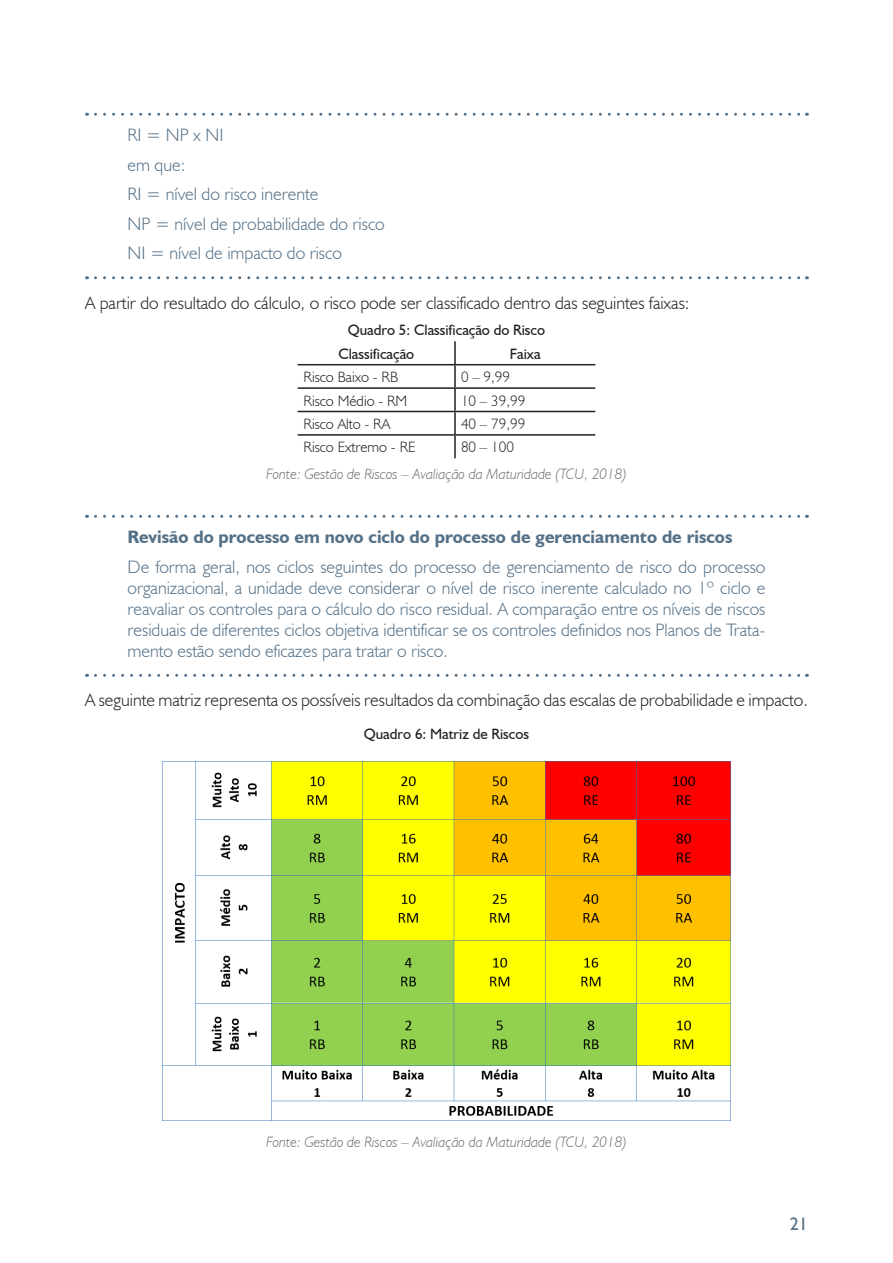
<style>
.page{position:relative;width:893px;height:1263px;background:#fff}
.page>*{position:absolute;margin:0;border:0;box-sizing:border-box;transform-origin:0 0}
.t1{font:300 18px/29.5px "Humanist 521 BT";color:#547087}
.t2{font:300 18px "Humanist 521 BT";color:#231f20}
.t3{font:700 18px "Humanist 521 BT";color:#547087}
.t4{font:18px "Humanist 521 BT";color:#547087}
.t5{font:italic 300 15px "Humanist 521 BT";color:#6d6e71}
.t6{font:300 15px "Humanist 521 BT";color:#231f20}
.t7{font:15px/23.4px "Humanist 521 BT";color:#231f20}
</style>
<div class="page">
<svg style="left:96px;top:113px;width:711px;height:3px"></svg>
<svg style="left:96px;top:276px;width:711px;height:3px"></svg>
<svg style="left:96px;top:515px;width:711px;height:3px"></svg>
<svg style="left:96px;top:674px;width:711px;height:3px"></svg>
<hr style="left:454px;top:341px;width:2px;height:23px;background:#231f20">
<hr style="left:298px;top:364px;width:157px;height:1px;background:#231f20">
<hr style="left:455px;top:364px;width:140px;height:1px;background:#231f20">
<hr style="left:454px;top:365px;width:2px;height:22px;background:#231f20">
<hr style="left:298px;top:387px;width:157px;height:2px;background:#231f20">
<hr style="left:455px;top:387px;width:140px;height:2px;background:#231f20">
<hr style="left:454px;top:389px;width:2px;height:22px;background:#231f20">
<hr style="left:298px;top:411px;width:157px;height:1px;background:#231f20">
<hr style="left:455px;top:411px;width:140px;height:1px;background:#231f20">
<hr style="left:454px;top:412px;width:2px;height:22px;background:#231f20">
<hr style="left:298px;top:434px;width:157px;height:2px;background:#231f20">
<hr style="left:455px;top:434px;width:140px;height:2px;background:#231f20">
<hr style="left:454px;top:436px;width:2px;height:22px;background:#231f20">
<img style="left:163px;top:761px;width:567px;height:359px">
<p class="t1" style="left:128px;top:122px;width:259px">RI = NP x NI<br>em que:<br>RI = nível do risco inerente<br>NP = nível de probabilidade do risco<br>NI = nível de impacto do risco</p>
<p class="t2" style="left:85px;top:296px;width:606px">A partir do resultado do cálculo, o risco pode ser classificado dentro das seguintes faixas:</p>
<p class="t7" style="left:338px;top:320px;width:208px;text-indent:9px">Quadro 5: Classificação do Risco<br>Classificação</p>
<p class="t7" style="left:510px;top:343px;width:32px">Faixa</p>
<p class="t6" style="left:304px;top:371px;width:96px">Risco Baixo - RB</p>
<p class="t6" style="left:461px;top:371px;width:51px">0 – 9,99</p>
<p class="t6" style="left:304px;top:395px;width:105px">Risco Médio - RM</p>
<p class="t6" style="left:461px;top:395px;width:66px">10 – 39,99</p>
<p class="t6" style="left:304px;top:418px;width:88px">Risco Alto - RA</p>
<p class="t6" style="left:461px;top:418px;width:66px">40 – 79,99</p>
<p class="t6" style="left:304px;top:442px;width:113px">Risco Extremo - RE</p>
<p class="t6" style="left:461px;top:442px;width:54px">80 – 100</p>
<p class="t5" style="left:266px;top:468px;width:362px">Fonte: Gestão de Riscos – Avaliação da Maturidade (TCU, 2018)</p>
<p class="t3" style="left:128px;top:531px;width:606px">Revisão do processo em novo ciclo do processo de gerenciamento de riscos</p>
<p class="t1" style="left:128px;top:558px;width:639px;line-height:21px;text-align:justify">De forma geral, nos ciclos seguintes do processo de gerenciamento de risco do processo organizacional, a unidade deve considerar o nível de risco inerente calculado no 1º ciclo e reavaliar os controles para o cálculo do risco residual. A comparação entre os níveis de riscos residuais de diferentes ciclos objetiva identificar se os controles definidos nos Planos de Trata&shy;mento estão sendo eficazes para tratar o risco.</p>
<p class="t2" style="left:85px;top:694px;width:724px">A seguinte matriz representa os possíveis resultados da combinação das escalas de probabilidade e impacto.</p>
<p class="t7" style="left:364px;top:723px;width:167px">Quadro 6: Matriz de Riscos</p>
<p class="t5" style="left:266px;top:1136px;width:362px">Fonte: Gestão de Riscos – Avaliação da Maturidade (TCU, 2018)</p>
<p class="t4" style="left:790px;top:1217px;width:20px">21</p>
</div>
